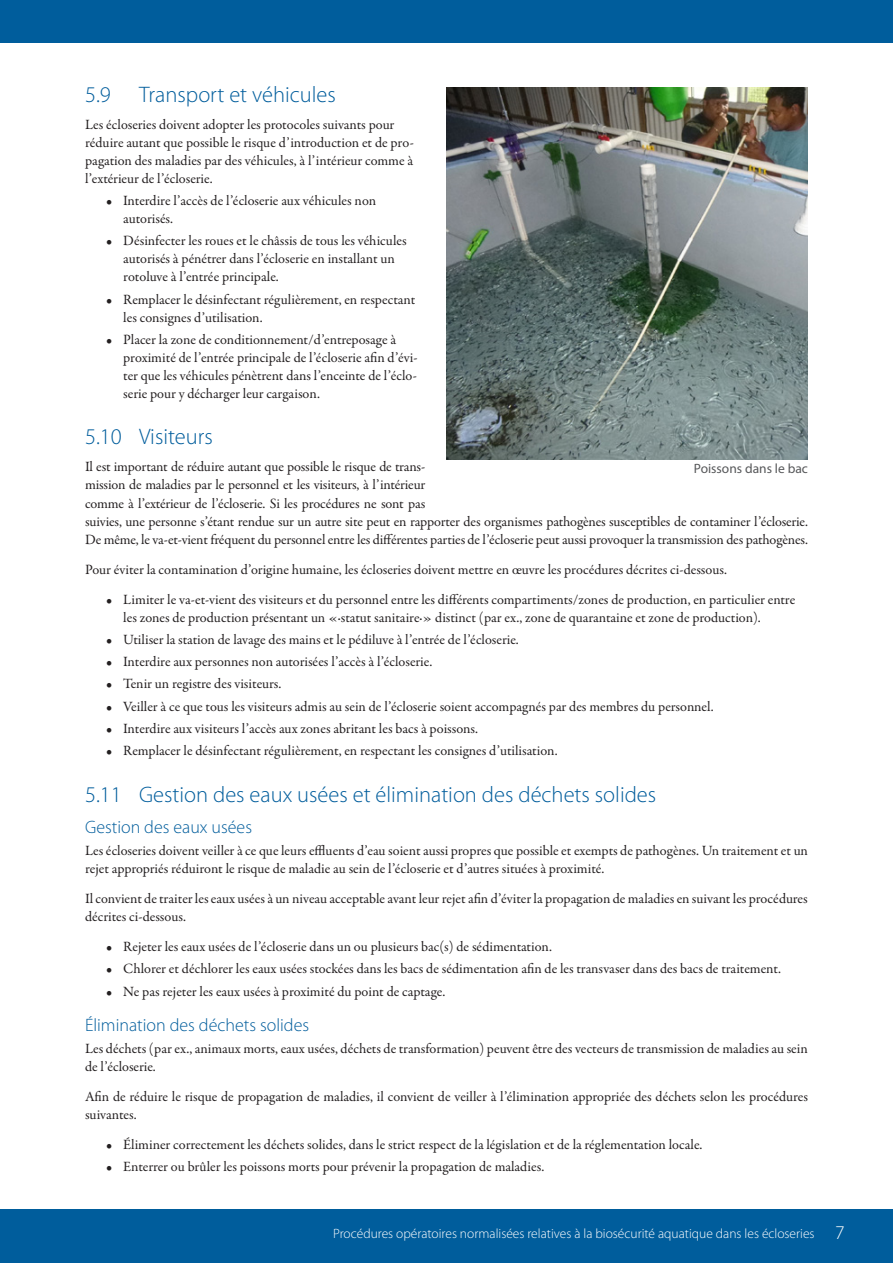
<style>
.page{position:relative;width:893px;height:1263px;background:#fff}
.page>*{position:absolute;margin:0;border:0;box-sizing:border-box;transform-origin:0 0}
.Heading_2{font:300 22.5px "Myriad Pro";color:#005d9c}
.Heading_3{font:300 18px "Myriad Pro";color:#005d9c}
.Liste_à_puces{font:14.25px/18px "Garamond Premr Pro";letter-spacing:-.005em;color:#231f20}
.t1{font:300 13.5px "Myriad Pro";color:#fff}
.Table_of_figures{font:13.5px "Myriad Pro";color:#57585a}
.s1{font-size:19.5px}
</style>
<div class="page">
<div style="left:0;top:1209px;width:893px;height:54px;background:#005d9c"></div>
<div style="left:0;top:0;width:893px;height:43px;background:#005d9c"></div>
<img style="left:446px;top:88px;width:362px;height:371px">
<p class="Heading_2" style="left:85px;top:81px;width:27px">5.9</p>
<p class="Heading_2" style="left:139px;top:81px;width:198px">Transport et véhicules</p>
<p class="Liste_à_puces" style="left:85px;top:116px;width:330px">Les écloseries doivent adopter les protocoles suivants pour réduire autant que possible le risque d’introduction et de pro&shy;pagation des maladies par des véhicules, à l’intérieur comme à l’extérieur de l’écloserie.</p>
<p class="Liste_à_puces" style="left:123px;top:192px;width:254px;text-indent:-17px">• Interdire l’accès de l’écloserie aux véhicules non autorisés.</p>
<p class="Liste_à_puces" style="left:123px;top:232px;width:285px;text-indent:-17px">• Désinfecter les roues et le châssis de tous les véhicules autorisés à pénétrer dans l’écloserie en installant un rotoluve à l’entrée principale.</p>
<p class="Liste_à_puces" style="left:123px;top:291px;width:294px;text-indent:-17px">• Remplacer le désinfectant régulièrement, en respectant les consignes d’utilisation.</p>
<p class="Liste_à_puces" style="left:123px;top:331px;width:296px;text-indent:-17px">• Placer la zone de conditionnement/d’entreposage à proximité de l’entrée principale de l’écloserie afin d’évi&shy;ter que les véhicules pénètrent dans l’enceinte de l’éclo&shy;serie pour y décharger leur cargaison.</p>
<p class="Heading_2" style="left:85px;top:423px;width:129px">5.10 Visiteurs</p>
<p class="Liste_à_puces" style="left:85px;top:458px;width:724px">Il est important de réduire autant que possible le risque de trans-<br>mission de maladies par le personnel et les visiteurs, à l’intérieur<br>comme à l’extérieur de l’écloserie. Si les procédures ne sont pas<br>suivies, une personne s’étant rendue sur un autre site peut en rapporter des organismes pathogènes susceptibles de contaminer l’écloserie.<br>De même, le va-et-vient fréquent du personnel entre les différentes parties de l’écloserie peut aussi provoquer la transmission des pathogènes.</p>
<p class="Liste_à_puces" style="left:85px;top:560px;width:643px">Pour éviter la contamination d’origine humaine, les écloseries doivent mettre en œuvre les procédures décrites ci-dessous.</p>
<p class="Liste_à_puces" style="left:123px;top:590px;width:673px;text-indent:-17px">• Limiter le va-et-vient des visiteurs et du personnel entre les différents compartiments/zones de production, en particulier entre les zones de production présentant un «·statut sanitaire·» distinct (par ex., zone de quarantaine et zone de production).</p>
<p class="Liste_à_puces" style="left:106px;top:631px;width:414px">• Utiliser la station de lavage des mains et le pédiluve à l’entrée de l’écloserie.</p>
<p class="Liste_à_puces" style="left:106px;top:653px;width:328px">• Interdire aux personnes non autorisées l’accès à l’écloserie.</p>
<p class="Liste_à_puces" style="left:106px;top:675px;width:177px">• Tenir un registre des visiteurs.</p>
<p class="Liste_à_puces" style="left:106px;top:697px;width:609px">• Veiller à ce que tous les visiteurs admis au sein de l’écloserie soient accompagnés par des membres du personnel.</p>
<p class="Liste_à_puces" style="left:106px;top:720px;width:373px">• Interdire aux visiteurs l’accès aux zones abritant les bacs à poissons.</p>
<p class="Liste_à_puces" style="left:106px;top:742px;width:453px">• Remplacer le désinfectant régulièrement, en respectant les consignes d’utilisation.</p>
<p class="Heading_2" style="left:85px;top:780px;width:573px">5.11 Gestion des eaux usées et élimination des déchets solides</p>
<p class="Heading_3" style="left:85px;top:816px;width:169px">Gestion des eaux usées</p>
<p class="Liste_à_puces" style="left:85px;top:842px;width:724px">Les écloseries doivent veiller à ce que leurs effluents d’eau soient aussi propres que possible et exempts de pathogènes. Un traitement et un rejet appropriés réduiront le risque de maladie au sein de l’écloserie et d’autres situées à proximité.</p>
<p class="Liste_à_puces" style="left:85px;top:890px;width:724px">Il convient de traiter les eaux usées à un niveau acceptable avant leur rejet afin d’éviter la propagation de maladies en suivant les procédures décrites ci-dessous.</p>
<p class="Liste_à_puces" style="left:106px;top:938px;width:447px">• Rejeter les eaux usées de l’écloserie dans un ou plusieurs bac(s) de sédimentation.</p>
<p class="Liste_à_puces" style="left:106px;top:960px;width:676px">• Chlorer et déchlorer les eaux usées stockées dans les bacs de sédimentation afin de les transvaser dans des bacs de traitement.</p>
<p class="Liste_à_puces" style="left:106px;top:982px;width:341px">• Ne pas rejeter les eaux usées à proximité du point de captage.</p>
<p class="Heading_3" style="left:85px;top:1014px;width:226px">Élimination des déchets solides</p>
<p class="Liste_à_puces" style="left:85px;top:1040px;width:724px">Les déchets (par ex., animaux morts, eaux usées, déchets de transformation) peuvent être des vecteurs de transmission de maladies au sein de l’écloserie.</p>
<p class="Liste_à_puces" style="left:85px;top:1088px;width:724px">Afin de réduire le risque de propagation de maladies, il convient de veiller à l’élimination appropriée des déchets selon les procédures suivantes.</p>
<p class="Liste_à_puces" style="left:106px;top:1136px;width:598px">• Éliminer correctement les déchets solides, dans le strict respect de la législation et de la réglementation locale.</p>
<p class="Liste_à_puces" style="left:106px;top:1158px;width:439px">• Enterrer ou brûler les poissons morts pour prévenir la propagation de maladies.</p>
<p class="Table_of_figures" style="left:694px;top:460px;width:116px">Poissons dans le bac</p>
<p class="t1" style="left:333px;top:1225px;width:513px">Procédures opératoires normalisées relatives à la biosécurité aquatique dans les écloseries <span class="s1">7</span></p>
</div>
